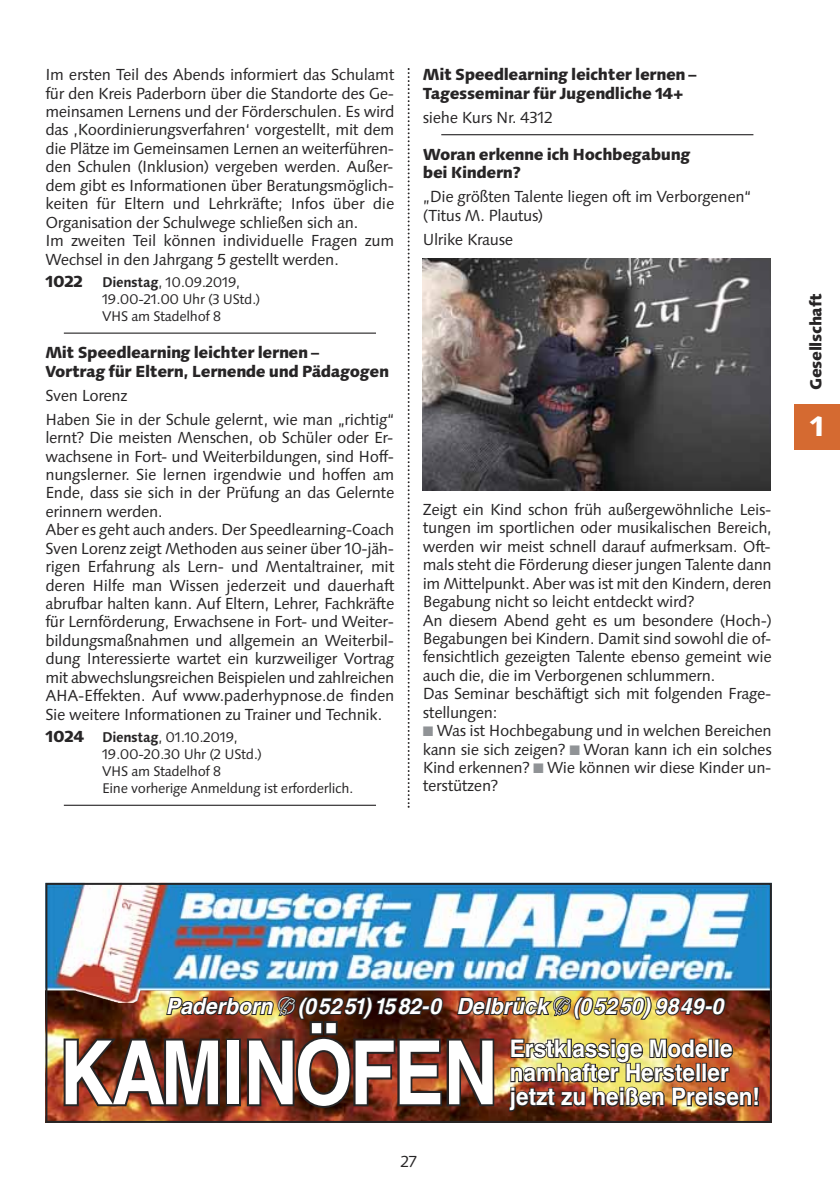
<style>
.page{position:relative;width:840px;height:1191px;background:#fff}
.page>*{position:absolute;margin:0;border:0;box-sizing:border-box;transform-origin:0 0}
.t1{font:700 88.6px "Helvetica";letter-spacing:-.02em;color:#fff;scale:.84 1}
.t2{font:800 28px "Syntax Next LT Pro";color:#fff}
.t3{font:700 24.2px/24.2px "Helvetica";color:#fff;scale:.93 1}
.t4{font:italic 700 22.2px "Helvetica";color:#fff;scale:.96 1}
.t5{font:16px/18.4px "Syntax Next LTW1 G";letter-spacing:-.025em;color:#272526;text-align:justify}
.t6{font:800 16px/18.4px "Syntax Next LT Pro";letter-spacing:-.025em;color:#272526}
.t7{font:14px/17px "Syntax Next LTW1 G";letter-spacing:-.025em;color:#272526}
.s1{font-family:"Syntax Next LT Pro";font-weight:800;font-size:16px}
.s2{font-weight:700}
.s3{font-family:"European Pi Three";color:#909396}
</style>
<div class="page">
<hr style="left:64px;top:332px;width:312px;height:2px;background:#272526">
<hr style="left:64px;top:804px;width:312px;height:2px;background:#272526">
<hr style="left:441px;top:134px;width:312px;height:1px;background:#272526">
<img style="left:422px;top:259px;width:348px;height:232px">
<svg style="left:407px;top:68px;width:2px;height:739px"></svg>
<div style="left:794px;top:404px;width:45px;height:46px;background:#d56a31"></div>
<img style="left:48px;top:1003px;width:720px;height:117px">
<img style="left:48px;top:886px;width:720px;height:117px">
<div style="left:45px;top:883px;width:726px;height:240px;border:2px solid #262526"></div>
<img style="left:62px;top:992px;width:698px;height:120px">
<p class="t5" style="left:45px;top:67px;width:350px">Im ersten Teil des Abends informiert das Schulamt für den Kreis Paderborn über die Standorte des Ge&shy;meinsamen Lernens und der Förderschulen. Es wird das ‚Koordinierungsverfahren‘ vorgestellt, mit dem die Plätze im Gemeinsamen Lernen an weiterführen&shy;den Schulen (Inklusion) vergeben werden. Außer&shy;dem gibt es Informationen über Beratungsmöglich&shy;keiten für Eltern und Lehrkräfte; Infos über die Organisation der Schulwege schließen sich an.</p>
<p class="t5" style="left:45px;top:233px;width:350px">Im zweiten Teil können individuelle Fragen zum<br>Wechsel in den Jahrgang 5 gestellt werden.</p>
<p class="t7" style="left:102px;top:275px;width:160px;text-indent:-57px"><span class="s1">1022</span> <span class="s2">Dienstag</span>, 10.09.2019,<br>19.00-21.00 Uhr (3 UStd.)<br>VHS am Stadelhof 8</p>
<p class="t6" style="left:45px;top:345px;width:345px">Mit Speedlearning leichter lernen –<br>Vortrag für Eltern, Lernende und Pädagogen</p>
<p class="t5" style="left:45px;top:387px;width:84px">Sven Lorenz</p>
<p class="t5" style="left:45px;top:411px;width:350px">Haben Sie in der Schule gelernt, wie man „richtig“ lernt? Die meisten Menschen, ob Schüler oder Er&shy;wachsene in Fort- und Weiterbildungen, sind Hoff&shy;nungslerner. Sie lernen irgendwie und hoffen am Ende, dass sie sich in der Prüfung an das Gelernte erinnern werden.</p>
<p class="t5" style="left:45px;top:522px;width:350px">Aber es geht auch anders. Der Speedlearning-Coach Sven Lorenz zeigt Methoden aus seiner über 10-jäh&shy;rigen Erfahrung als Lern- und Mentaltrainer, mit deren Hilfe man Wissen jederzeit und dauerhaft abrufbar halten kann. Auf Eltern, Lehrer, Fachkräfte für Lernförderung, Erwachsene in Fort- und Weiter&shy;bildungsmaßnahmen und allgemein an Weiterbil&shy;dung Interessierte wartet ein kurzweiliger Vortrag mit abwechslungsreichen Beispielen und zahlreichen AHA-Effekten. Auf www.paderhypnose.de finden Sie weitere Informationen zu Trainer und Technik.</p>
<p class="t7" style="left:102px;top:730px;width:252px;text-indent:-57px"><span class="s1">1024</span> <span class="s2">Dienstag</span>, 01.10.2019,<br>19.00-20.30 Uhr (2 UStd.)<br>VHS am Stadelhof 8<br>Eine vorherige Anmeldung ist erforderlich.</p>
<p class="t6" style="left:422px;top:67px;width:275px">Mit Speedlearning leichter lernen –<br>Tagesseminar für Jugendliche 14+</p>
<p class="t5" style="left:422px;top:110px;width:131px">siehe Kurs Nr. 4312</p>
<p class="t6" style="left:422px;top:146px;width:269px">Woran erkenne ich Hochbegabung bei Kindern?</p>
<p class="t5" style="left:422px;top:189px;width:330px">„Die größten Talente liegen oft im Verborgenen“ (Titus M. Plautus)</p>
<p class="t5" style="left:422px;top:232px;width:92px">Ulrike Krause</p>
<p class="t5" style="left:422px;top:502px;width:350px">Zeigt ein Kind schon früh außergewöhnliche Leis&shy;tungen im sportlichen oder musikalischen Bereich, werden wir meist schnell darauf aufmerksam. Oft&shy;mals steht die Förderung dieser jungen Talente dann im Mittelpunkt. Aber was ist mit den Kindern, deren Begabung nicht so leicht entdeckt wird?</p>
<p class="t5" style="left:422px;top:612px;width:350px">An diesem Abend geht es um besondere (Hoch-)<br>Begabungen bei Kindern. Damit sind sowohl die of&shy;fensichtlich gezeigten Talente ebenso gemeint wie auch die, die im Verborgenen schlummern.</p>
<p class="t5" style="left:422px;top:686px;width:350px">Das Seminar beschäftigt sich mit folgenden Frage&shy;stellungen:</p>
<p class="t5" style="left:422px;top:723px;width:350px"><span class="s3">-</span> Was ist Hochbegabung und in welchen Bereichen kann sie sich zeigen? <span class="s3">-</span> Woran kann ich ein solches Kind erkennen? <span class="s3">-</span> Wie können wir diese Kinder un&shy;terstützen?</p>
<p class="t6" style="left:807px;top:390px;width:98px;rotate:-90deg">Gesellschaft</p>
<p class="t2" style="left:807px;top:414px;width:20px">1</p>
<p class="t4" style="left:166px;top:998px;width:582px">Paderborn (05251) 1582-0 Delbrück (05250) 9849-0</p>
<p class="t1" style="left:59px;top:1040px;width:523px">KAMINÖFEN</p>
<p class="t3" style="left:509px;top:1038px;width:270px">Erstklassige Modelle namhafter Hersteller jetzt zu heißen Preisen!</p>
<p class="t5" style="left:400px;top:1153px;width:18px">27</p>
</div>
